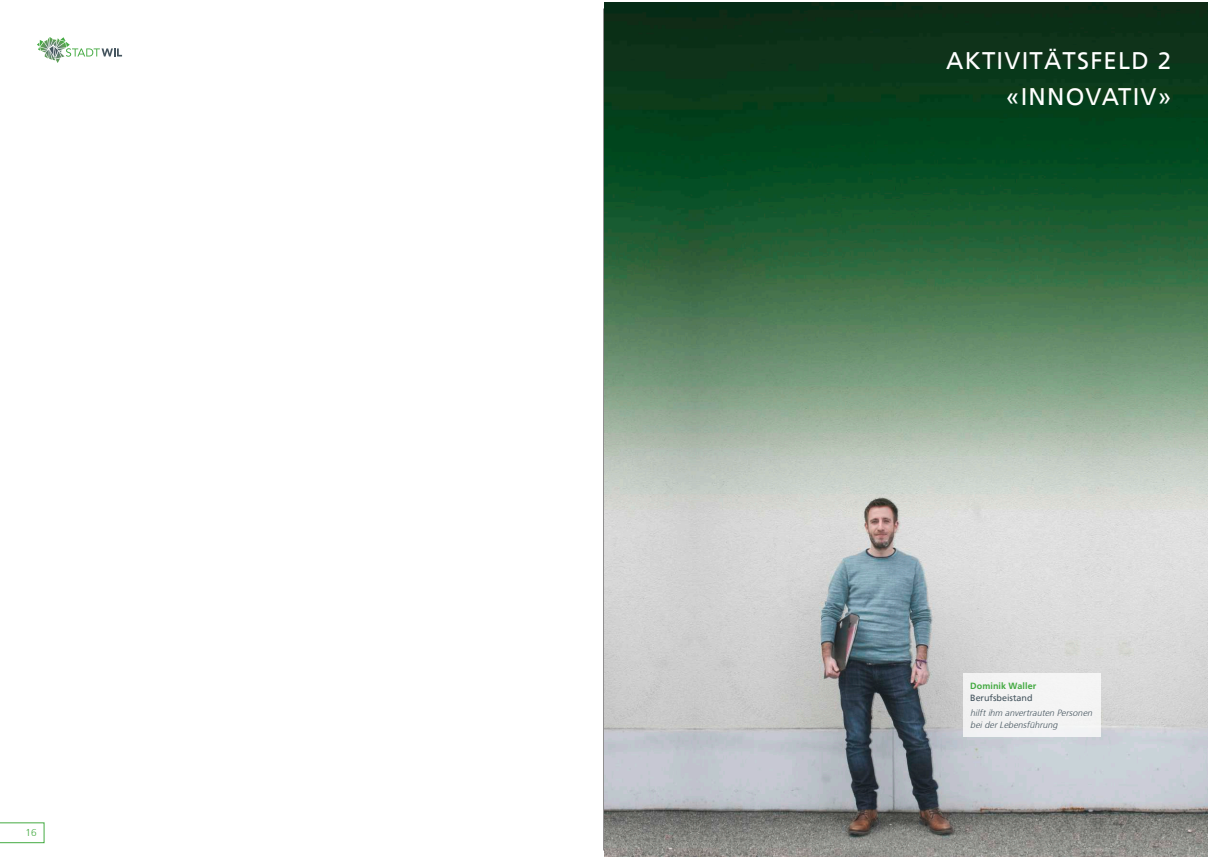
<style>
.page{position:relative;width:1208px;height:859px;background:#fff}
.page>*{position:absolute;margin:0;border:0;box-sizing:border-box;transform-origin:0 0}
.t1{font:24px/36px "Frutiger";letter-spacing:.05em;color:#fff;text-align:right}
.t2{font:300 10px "Frutiger";color:#44aa42}
.t3{font:italic 300 9px/12px "Frutiger";color:#45555f}
.t4{font:9px "Frutiger";letter-spacing:-.005em;color:#45555f}
.t5{font:700 9px "Frutiger";letter-spacing:.005em;color:#44aa42}
</style>
<div class="page">
<svg style="left:0;top:823px;width:44px;height:20px"></svg>
<svg style="left:37px;top:37px;width:85px;height:26px"></svg>
<hr style="left:603px;top:9px;width:1px;height:841px;background:#231f20">
<img style="left:604px;top:3px;width:604px;height:853px">
<div style="left:962px;top:673px;width:138px;height:64px;background:#f3f3f3"></div>
<p class="t2" style="left:26px;top:827px;width:13px">16</p>
<h1 class="t1" style="left:946px;top:42px;width:226px">AKTIVITÄTSFELD 2 «INNOVATIV»</h1>
<p class="t5" style="left:970px;top:680px;width:67px">Dominik Waller</p>
<p class="t4" style="left:970px;top:692px;width:64px">Berufsbeistand</p>
<p class="t3" style="left:970px;top:707px;width:126px">hilftihm anvertrauten Personen beiderLebensführung</p>
</div>
